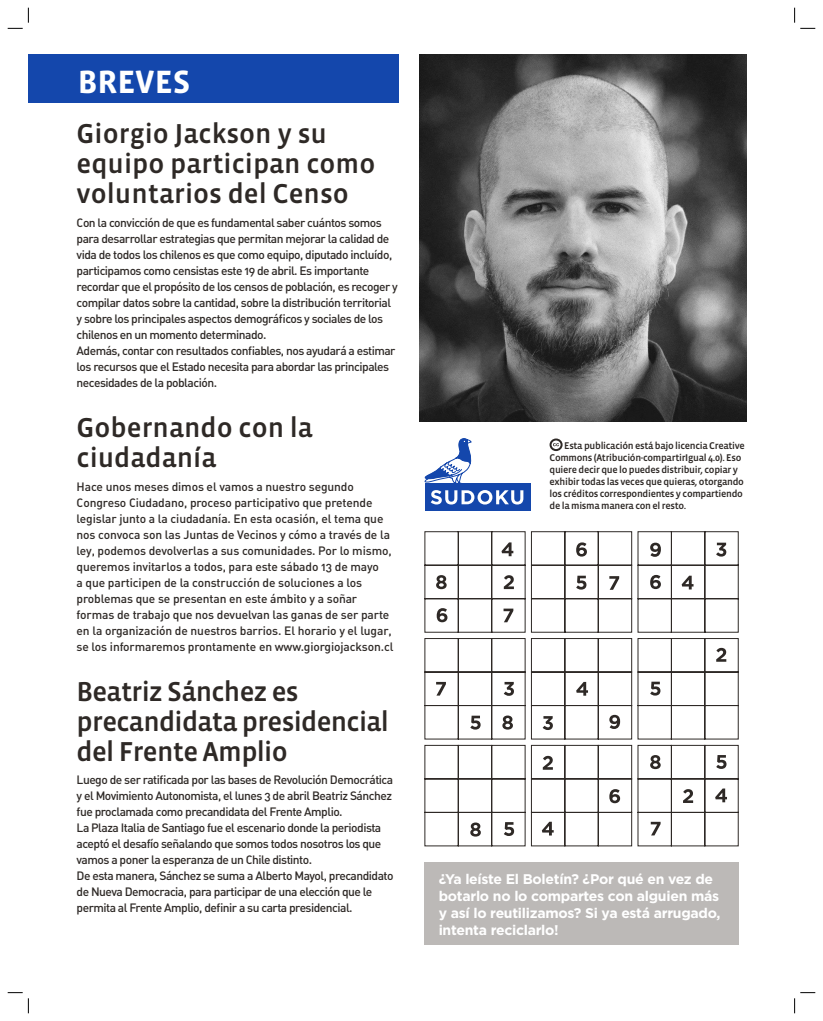
<style>
.page{position:relative;width:823px;height:1021px;background:#fff}
.page>*{position:absolute;margin:0;border:0;box-sizing:border-box;transform-origin:0 0}
.t1{font:700 33px "Vista Sans OT";color:#fff}
.t2{font:500 28px/30px "Vista Sans OT";color:#2e2926}
.t3{font:500 28px/30px "Vista Sans OT";letter-spacing:-.025em;color:#2e2926}
.t4{font:700 14px/17px "Gotham";letter-spacing:-.02em;color:#fff}
.t5{font:12px/16px "DIN Medium Alternate";letter-spacing:-.04em;color:#2e2926}
.t6{font:12px/16px "DIN Medium Alternate";letter-spacing:-.01em;color:#2e2926}
.t7{font:500 10px/12px "Vista Sans OT";letter-spacing:-.03em;color:#2e2926}
</style>
<div class="page">
<div style="left:424px;top:862px;width:314px;height:82px;background:#bcb9b7"></div>
<div style="left:425px;top:483px;width:105px;height:28px;background:#1447ac"></div>
<svg style="left:424px;top:438px;width:99px;height:66px"></svg>
<svg style="left:424px;top:531px;width:314px;height:315px"></svg>
<svg style="left:681px;top:575px;width:12px;height:14px"></svg>
<svg style="left:715px;top:755px;width:11px;height:14px"></svg>
<svg style="left:682px;top:789px;width:10px;height:14px"></svg>
<svg style="left:503px;top:822px;width:11px;height:14px"></svg>
<svg style="left:609px;top:789px;width:10px;height:14px"></svg>
<svg style="left:609px;top:714px;width:10px;height:15px"></svg>
<svg style="left:650px;top:821px;width:10px;height:14px"></svg>
<svg style="left:553px;top:443px;width:5px;height:3px"></svg>
<div style="left:549px;top:438px;width:13px;height:13px;border:2px solid #2e2926;border-radius:50%"></div>
<div style="left:28px;top:55px;width:370px;height:48px;background:#1447ac"></div>
<img style="left:419px;top:55px;width:327px;height:366px">
<svg style="left:8px;top:8px;width:21px;height:21px"></svg>
<svg style="left:8px;top:992px;width:21px;height:21px"></svg>
<svg style="left:794px;top:8px;width:20px;height:21px"></svg>
<svg style="left:794px;top:992px;width:20px;height:21px"></svg>
<p class="t1" style="left:78px;top:65px;width:114px">BREVES</p>
<p class="t2" style="left:77px;top:119px;width:300px">Giorgio Jackson y su equipo participan como voluntarios del Censo</p>
<p class="t5" style="left:77px;top:214px;width:322px">Con la convicción de que es fundamental saber cuántos somos para desarrollar estrategias que permitan mejorar la calidad de vida de todos los chilenos es que como equipo, diputado incluído, participamos como censistas este 19 de abril. Es importante recordar que el propósito de los censos de población, es recoger y compilar datos sobre la cantidad, sobre la distribución territorial y sobre los principales aspectos demográficos y sociales de los chilenos en un momento determinado.</p>
<p class="t5" style="left:77px;top:342px;width:320px">Además, contar con resultados confiables, nos ayudará a estimar los recursos que el Estado necesita para abordar las principales necesidades de la población.</p>
<p class="t2" style="left:77px;top:412px;width:238px">Gobernando con la ciudadanía</p>
<p class="t6" style="left:77px;top:478px;width:278px">Hace unos meses dimos el vamos a nuestro segundo</p>
<p class="t6" style="left:77px;top:494px;width:316px">Congreso Ciudadano, proceso participativo que pretende legislar junto a la ciudadanía. En esta ocasión, el tema que nos convoca son las Juntas de Vecinos y cómo a través de la ley, podemos devolverlas a sus comunidades. Por lo mismo, queremos invitarlos a todos, para este sábado 13 de mayo<br>a que participen de la construcción de soluciones a los problemas que se presentan en este ámbito y a soñar</p>
<p class="t6" style="left:77px;top:606px;width:314px">formas de trabajo que nos devuelvan las ganas de ser parte</p>
<p class="t6" style="left:77px;top:622px;width:316px">en la organización de nuestros barrios. El horario y el lugar,</p>
<p class="t6" style="left:77px;top:638px;width:318px">se los informaremos prontamente en www.giorgiojackson.cl</p>
<p class="t3" style="left:77px;top:676px;width:314px">Beatriz Sánchez es precandidata presidencial del Frente Amplio</p>
<p class="t5" style="left:77px;top:770px;width:318px;text-align:justify">Luego de ser ratificada por las bases de Revolución Democrática y el Movimiento Autonomista, el lunes 3 de abril Beatriz Sánchez fue proclamada como precandidata del Frente Amplio.</p>
<p class="t5" style="left:77px;top:818px;width:306px;text-align:justify">La Plaza Italia de Santiago fue el escenario donde la periodista aceptó el desafío señalando que somos todos nosotros los que vamos a poner la esperanza de un Chile distinto.</p>
<p class="t5" style="left:77px;top:866px;width:318px">De esta manera, Sánchez se suma a Alberto Mayol, precandidato de Nueva Democracia, para participar de una elección que le permita al Frente Amplio, definir a su carta presidencial.</p>
<p class="t7" style="left:549px;top:439px;width:197px;text-indent:15px">Esta publicación está bajo licencia Creative Commons (Atribución-compartirIgual 4.0). Eso quiere decir que lo puedes distribuir, copiar y exhibir todas las veces que quieras, otorgando los créditos correspondientes y compartiendo de la misma manera con el resto.</p>
<p class="t4" style="left:438px;top:870px;width:283px">¿Ya leíste El Boletín? ¿Por qué en vez de botarlo no lo compartes con alguien más y así lo reutilizamos? Si ya está arrugado, intenta reciclarlo!</p>
</div>
